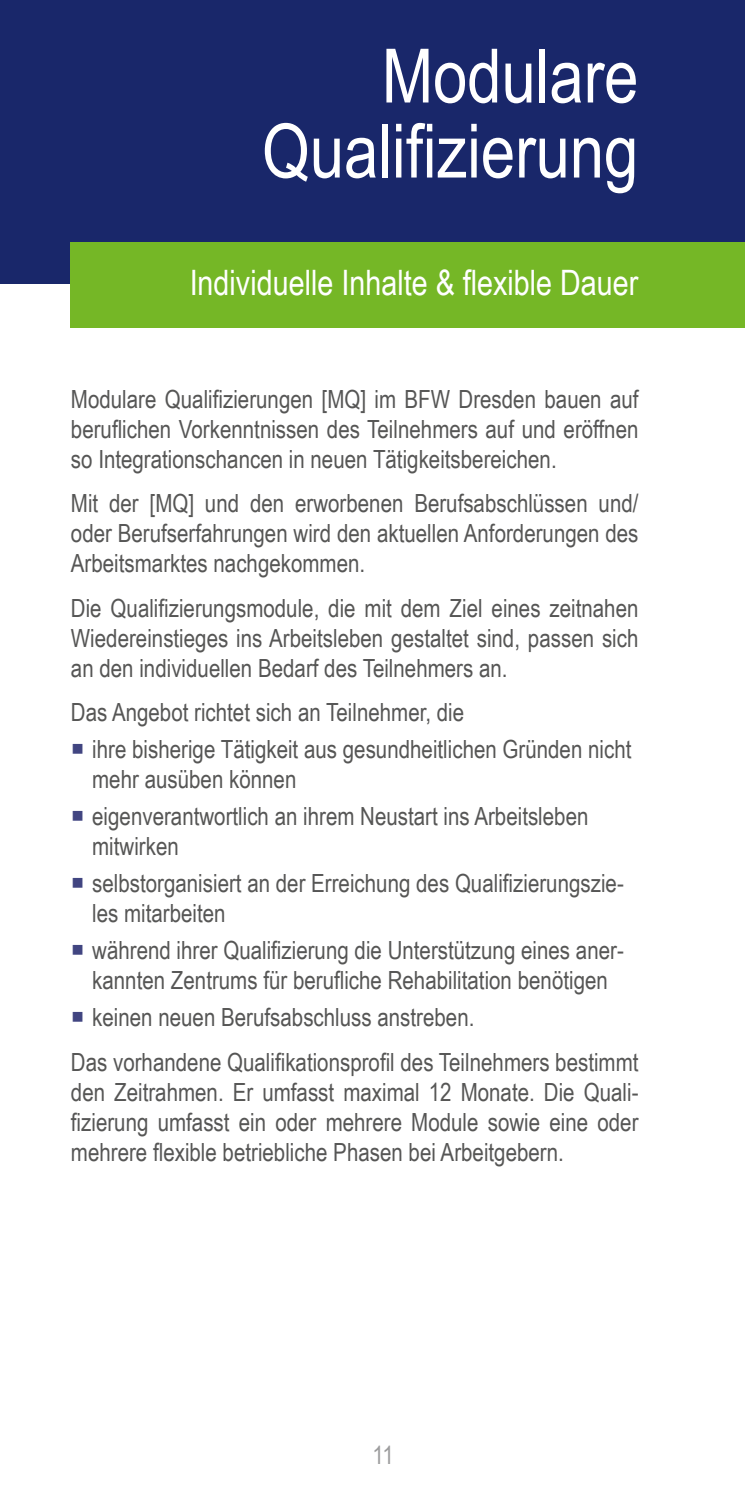
<style>
.page{position:relative;width:745px;height:1489px;background:#fff}
.page>*{position:absolute;margin:0;border:0;box-sizing:border-box;transform-origin:0 0}
.t1{font:75px/75px "Arial Narrow";color:#fff;text-align:right}
.t2{font:35px "Arial Narrow";color:#fff}
.t3{font:25px/30px "Arial Narrow";color:#565655}
.t4{font:25px "Arial Narrow";color:#9c9c9d}
</style>
<div class="page">
<div style="left:0;top:0;width:744px;height:283px;background:#19276a"></div>
<div style="left:71px;top:243px;width:673px;height:85px;background:#75b726"></div>
<h1 class="t1" style="left:262px;top:36px;width:378px">Modulare<br>Qualifizierung</h1>
<h2 class="t2" style="left:189px;top:257px;width:450px">Individuelle Inhalte &amp; flexible Dauer</h2>
<p class="t3" style="left:71px;top:383px;width:568px;text-align:justify">Modulare Qualifizierungen [MQ] im BFW Dresden bauen auf beruflichen Vorkenntnissen des Teilnehmers auf und eröffnen so Integrationschancen in neuen Tätigkeitsbereichen.</p>
<p class="t3" style="left:71px;top:487px;width:568px;text-align:justify">Mit der [MQ] und den erworbenen Berufsabschlüssen und/ oder Berufserfahrungen wird den aktuellen Anforderungen des Arbeitsmarktes nachgekommen.</p>
<p class="t3" style="left:71px;top:592px;width:568px;text-align:justify">Die Qualifizierungsmodule, die mit dem Ziel eines zeitnahen Wiedereinstieges ins Arbeitsleben gestaltet sind, passen sich an den individuellen Bedarf des Teilnehmers an.</p>
<p class="t3" style="left:92px;top:692px;width:540px;line-height:37px;text-indent:-21px">Das Angebot richtet sich an Teilnehmer, die<br>ihre bisherige Tätigkeit aus gesundheitlichen Gründen nicht</p>
<p class="t3" style="left:92px;top:759px;width:497px;line-height:37px">mehr ausüben können<br>eigenverantwortlich an ihrem Neustart ins Arbeitsleben</p>
<p class="t3" style="left:92px;top:826px;width:533px;line-height:37px">mitwirken<br>selbstorganisiert an der Erreichung des Qualifizierungszie-</p>
<p class="t3" style="left:92px;top:893px;width:533px;line-height:37px">les mitarbeiten<br>während ihrer Qualifizierung die Unterstützung eines aner-</p>
<p class="t3" style="left:92px;top:961px;width:517px;line-height:37px">kannten Zentrums für berufliche Rehabilitation benötigen keinen neuen Berufsabschluss anstreben.</p>
<p class="t3" style="left:71px;top:1045px;width:568px;text-align:justify">Das vorhandene Qualifikationsprofil des Teilnehmers bestimmt den Zeitrahmen. Er umfasst maximal 12 Monate. Die Quali&shy;fizierung umfasst ein oder mehrere Module sowie eine oder mehrere flexible betriebliche Phasen bei Arbeitgebern.</p>
<p class="t4" style="left:372px;top:1436px;width:23px">11</p>
</div>
